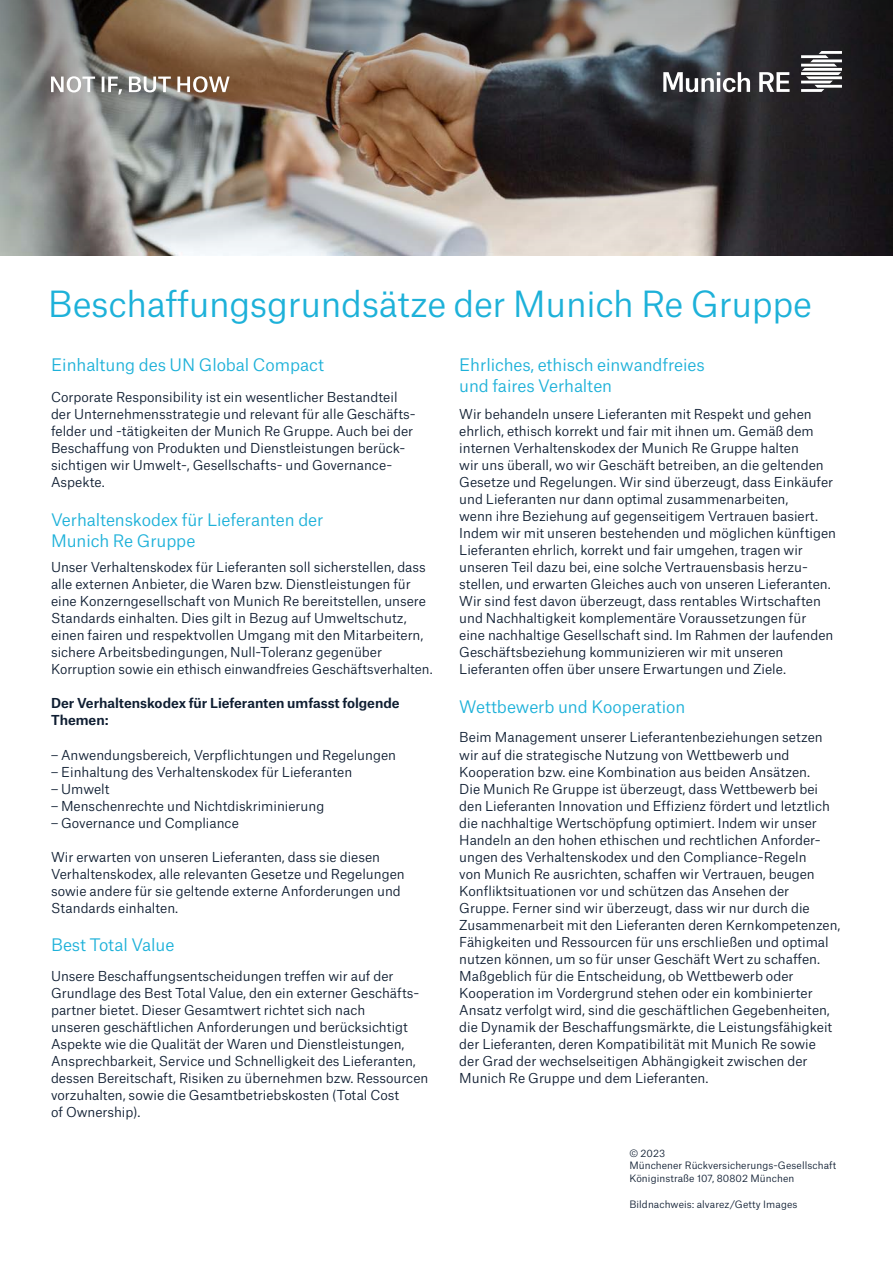
<style>
.page{position:relative;width:893px;height:1263px;background:#fff}
.page>*{position:absolute;margin:0;border:0;box-sizing:border-box;transform-origin:0 0}
.t1{font:34.5px "Munich Re Neue";letter-spacing:-.01em;color:#1db1d9}
.t2{font:16.5px/21.3px "Munich Re Neue";letter-spacing:-.005em;color:#1db1d9}
.t3{font:13.2px/17px "Munich Re Neue";color:#0f1e32}
.t4{font:700 13.2px/17px "Munich Re Neue";letter-spacing:-.005em;color:#0f1e32}
.t5{font:9.75px/12.8px "Munich Re Neue";letter-spacing:.01em;color:#0f1e32}
</style>
<div class="page">
<img style="left:0;top:0;width:893px;height:253px">
<svg style="left:51px;top:76px;width:179px;height:19px"></svg>
<svg style="left:663px;top:51px;width:179px;height:41px"></svg>
<h1 class="t1" style="left:48px;top:277px;width:766px">Beschaffungsgrundsätze der Munich Re Gruppe</h1>
<p class="t2" style="left:51px;top:352px;width:275px">Einhaltung des UN Global Compact</p>
<p class="t3" style="left:51px;top:387px;width:366px">Corporate Responsibility ist ein wesentlicher Bestandteil der Unternehmensstrategie und relevant für alle Geschäfts&shy;felder und -tätigkeiten der Munich Re Gruppe. Auch bei der Beschaffung von Produkten und Dienstleistungen berück&shy;sichtigen wir Umwelt-, Gesellschafts- und Governance-Aspekte.</p>
<p class="t2" style="left:51px;top:507px;width:274px">Verhaltenskodex für Lieferanten der<br>Munich Re Gruppe</p>
<p class="t3" style="left:51px;top:558px;width:383px">Unser Verhaltenskodex für Lieferanten soll sicherstellen, dass alle externen Anbieter, die Waren bzw. Dienstleistungen für eine Konzerngesellschaft von Munich Re bereitstellen, unsere Standards einhalten. Dies gilt in Bezug auf Umweltschutz, einen fairen und respektvollen Umgang mit den Mitarbeitern, sichere Arbeitsbedingungen, Null-Toleranz gegenüber Korruption sowie ein ethisch einwandfreies Geschäftsverhalten.</p>
<p class="t4" style="left:51px;top:693px;width:350px">Der Verhaltenskodex für Lieferanten umfasst folgende<br>Themen:</p>
<p class="t3" style="left:51px;top:745px;width:347px">– Anwendungsbereich, Verpflichtungen und Regelungen</p>
<p class="t3" style="left:51px;top:762px;width:303px">– Einhaltung des Verhaltenskodex für Lieferanten</p>
<p class="t3" style="left:51px;top:779px;width:60px">– Umwelt</p>
<p class="t3" style="left:51px;top:796px;width:275px">– Menschenrechte und Nichtdiskriminierung</p>
<p class="t3" style="left:51px;top:813px;width:189px">– Governance und Compliance</p>
<p class="t3" style="left:51px;top:847px;width:355px">Wir erwarten von unseren Lieferanten, dass sie diesen Verhaltenskodex, alle relevanten Gesetze und Regelungen sowie andere für sie geltende externe Anforderungen und Standards einhalten.</p>
<p class="t2" style="left:51px;top:932px;width:125px">Best Total Value</p>
<p class="t3" style="left:51px;top:966px;width:379px">Unsere Beschaffungsentscheidungen treffen wir auf der Grundlage des Best Total Value, den ein externer Geschäfts&shy;partner bietet. Dieser Gesamtwert richtet sich nach<br>unseren geschäftlichen Anforderungen und berücksichtigt Aspekte wie die Qualität der Waren und Dienstleistungen, Ansprechbarkeit, Service und Schnelligkeit des Lieferanten, dessen Bereitschaft, Risiken zu übernehmen bzw. Ressourcen vorzuhalten, sowie die Gesamtbetriebskosten (Total Cost<br>of Ownership).</p>
<p class="t2" style="left:459px;top:352px;width:247px">Ehrliches, ethisch einwandfreies und faires Verhalten</p>
<p class="t3" style="left:459px;top:404px;width:378px">Wir behandeln unsere Lieferanten mit Respekt und gehen ehrlich, ethisch korrekt und fair mit ihnen um. Gemäß dem internen Verhaltenskodex der Munich Re Gruppe halten<br>wir uns überall, wo wir Geschäft betreiben, an die geltenden Gesetze und Regelungen. Wir sind überzeugt, dass Einkäufer und Lieferanten nur dann optimal zusammenarbeiten,<br>wenn ihre Beziehung auf gegenseitigem Vertrauen basiert.<br>Indem wir mit unseren bestehenden und möglichen künftigen Lieferanten ehrlich, korrekt und fair umgehen, tragen wir unseren Teil dazu bei, eine solche Vertrauensbasis herzu&shy;stellen, und erwarten Gleiches auch von unseren Lieferanten.<br>Wir sind fest davon überzeugt, dass rentables Wirtschaften und Nachhaltigkeit komplementäre Voraussetzungen für<br>eine nachhaltige Gesellschaft sind. Im Rahmen der laufenden Geschäftsbeziehung kommunizieren wir mit unseren Lieferanten offen über unsere Erwartungen und Ziele.</p>
<p class="t2" style="left:459px;top:694px;width:228px">Wettbewerb und Kooperation</p>
<p class="t3" style="left:459px;top:728px;width:383px">Beim Management unserer Lieferantenbeziehungen setzen wir auf die strategische Nutzung von Wettbewerb und Kooperation bzw. eine Kombination aus beiden Ansätzen.<br>Die Munich Re Gruppe ist überzeugt, dass Wettbewerb bei den Lieferanten Innovation und Effizienz fördert und letztlich die nachhaltige Wertschöpfung optimiert. Indem wir unser Handeln an den hohen ethischen und rechtlichen Anforder&shy;ungen des Verhaltenskodex und den Compliance-Regeln<br>von Munich Re ausrichten, schaffen wir Vertrauen, beugen Konfliktsituationen vor und schützen das Ansehen der Gruppe. Ferner sind wir überzeugt, dass wir nur durch die Zusammenarbeit mit den Lieferanten deren Kernkompetenzen, Fähigkeiten und Ressourcen für uns erschließen und optimal nutzen können, um so für unser Geschäft Wert zu schaffen.<br>Maßgeblich für die Entscheidung, ob Wettbewerb oder Kooperation im Vordergrund stehen oder ein kombinierter Ansatz verfolgt wird, sind die geschäftlichen Gegebenheiten, die Dynamik der Beschaffungsmärkte, die Leistungsfähigkeit der Lieferanten, deren Kompatibilität mit Munich Re sowie<br>der Grad der wechselseitigen Abhängigkeit zwischen der Munich Re Gruppe und dem Lieferanten.</p>
<p class="t5" style="left:629px;top:1145px;width:209px">© 2023<br>Münchener Rückversicherungs-Gesellschaft<br>Königinstraße 107, 80802 München</p>
<p class="t5" style="left:629px;top:1197px;width:170px">Bildnachweis: alvarez/Getty Images</p>
</div>
